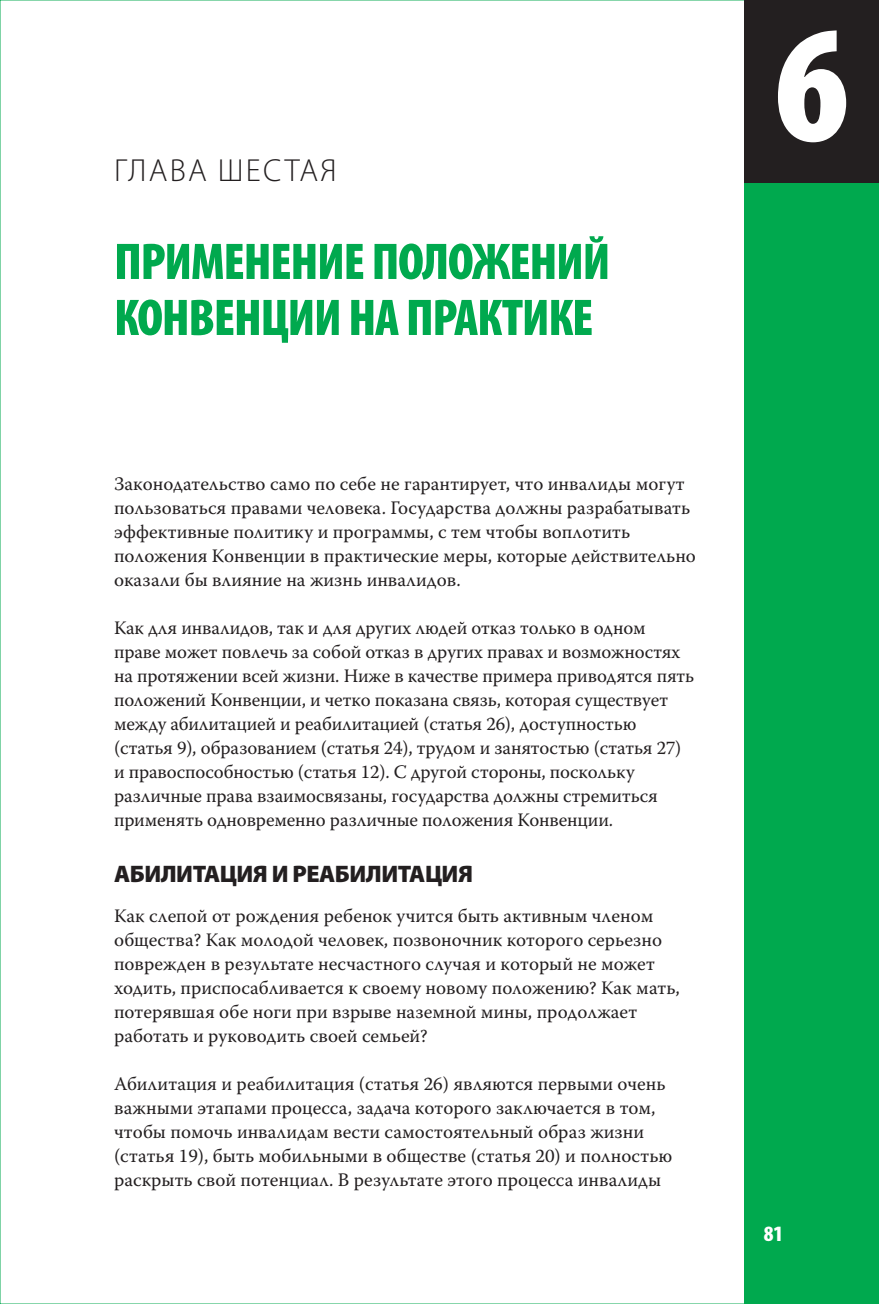
<style>
.page{position:relative;width:879px;height:1304px;background:#fff}
.page>*{position:absolute;margin:0;border:0;box-sizing:border-box;transform-origin:0 0}
.t1{font:900 condensed 168px "Myriad Pro";color:#fff}
.ChaptOpen__Name_R{font:900 condensed 52px/56px "Myriad Pro";letter-spacing:-.025em;color:#00a94e}
.ChaptOpen__Chapter_R{font:300 32px "Myriad Pro";letter-spacing:.07em;color:#231f20}
._1b_Subhead_R{font:900 24px "Myriad Pro";letter-spacing:-.02em;color:#231f20}
.t2{font:900 condensed 22px "Myriad Pro";color:#fff}
._1_Text_R{font:19px/24px "Warnock Pro";color:#231f20}
</style>
<div class="page">
<div style="left:744px;top:0;width:135px;height:1304px;background:#00a94e"></div>
<div style="left:744px;top:0;width:135px;height:183px;background:#231f20"></div>
<p class="ChaptOpen__Chapter_R" style="left:114px;top:151px;width:224px">ГЛАВА ШЕСТАЯ</p>
<p class="ChaptOpen__Name_R" style="left:114px;top:232px;width:498px">ПРИМЕНЕНИЕ ПОЛОЖЕНИЙ<br>КОНВЕНЦИИ НА ПРАКТИКЕ</p>
<p class="_1_Text_R" style="left:114px;top:471px;width:583px">Законодательство само по себе не гарантирует, что инвалиды могут пользоваться правами человека. Государства должны разрабатывать эффективные политику и программы, с тем чтобы воплотить положения Конвенции в практические меры, которые действительно оказали бы влияние на жизнь инвалидов.</p>
<p class="_1_Text_R" style="left:114px;top:615px;width:582px">Как для инвалидов, так и для других людей отказ только в одном праве может повлечь за собой отказ в других правах и возможностях на протяжении всей жизни. Ниже в качестве примера приводятся пять положений Конвенции, и четко показана связь, которая существует между абилитацией и реабилитацией (статья 26), доступностью (статья 9), образованием (статья 24), трудом и занятостью (статья 27) и правоспособностью (статья 12). С другой стороны, поскольку различные права взаимосвязаны, государства должны стремиться применять одновременно различные положения Конвенции.</p>
<p class="_1b_Subhead_R" style="left:114px;top:858px;width:360px">АБИЛИТАЦИЯ И РЕАБИЛИТАЦИЯ</p>
<p class="_1_Text_R" style="left:114px;top:903px;width:567px">Как слепой от рождения ребенок учится быть активным членом общества? Как молодой человек, позвоночник которого серьезно поврежден в результате несчастного случая и который не может ходить, приспосабливается к своему новому положению? Как мать, потерявшая обе ноги при взрыве наземной мины, продолжает работать и руководить своей семьей?</p>
<p class="_1_Text_R" style="left:114px;top:1071px;width:560px">Абилитация и реабилитация (статья 26) являются первыми очень важными этапами процесса, задача которого заключается в том, чтобы помочь инвалидам вести самостоятельный образ жизни (статья 19), быть мобильными в обществе (статья 20) и полностью раскрыть свой потенциал. В результате этого процесса инвалиды</p>
<p class="t1" style="left:774px;top:-23px;width:76px">6</p>
<p class="t2" style="left:763px;top:1219px;width:21px">81</p>
</div>
